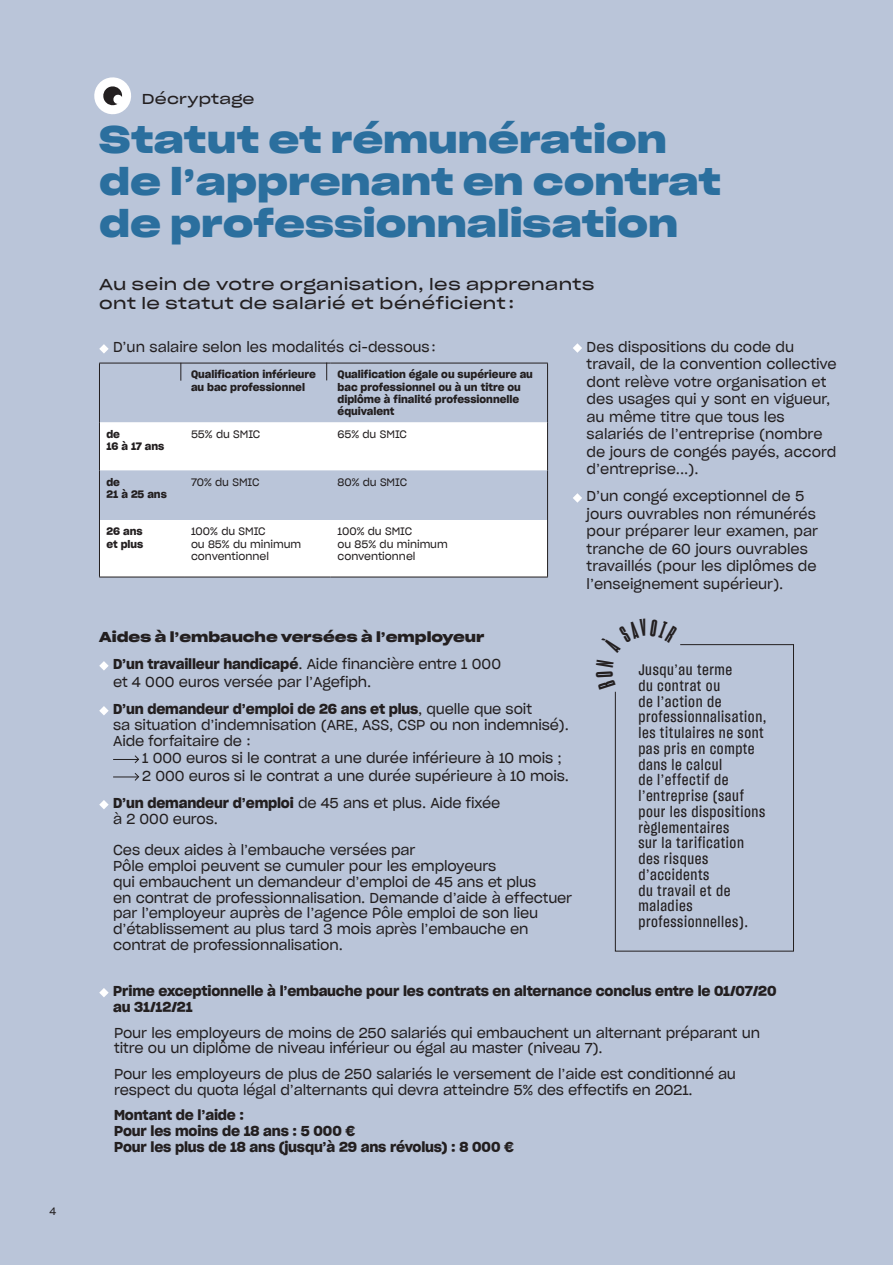
<style>
.page{position:relative;width:893px;height:1265px;background:#bac5d9}
.page>*{position:absolute;margin:0;border:0;box-sizing:border-box;transform-origin:0 0}
.gros_titre{font:36.75px/42px "Sharp Grotesk Sm Bold 25";color:#2b6f9e}
.chapo{font:15.75px/19.2px "Sharp Grotesk Book 25";letter-spacing:.025em;color:#231f20}
.bon_a_savoir{font:14.88px/15.8px "Sharp Grotesk Medium 15";letter-spacing:.04em;color:#231f20}
.TC_tableau{font:14px/15.8px "Sharp Grotesk Book 20";letter-spacing:-.01em;color:#231f20}
.TC{font:14px/17.5px "Sharp Grotesk Book 20";color:#231f20}
.TC_tableau-2{font:14px/15.8px "Sharp Grotesk Sm Bold 20";letter-spacing:-.01em;color:#231f20}
.inter_C8{font:14px "Sharp Grotesk Sm Bold 25";color:#231f20}
.TC-2{font:14px "Sharp Grotesk Book 25";letter-spacing:.015em;color:#231f20}
.TC-3{font:10.5px/12.2px "Sharp Grotesk Sm Bold 20";color:#231f20}
.TC_tableau-3{font:10.5px/12.2px "Sharp Grotesk Book 20";letter-spacing:-.005em;color:#231f20}
.TC-4{font:10.5px "Sharp Grotesk Book 20";color:#231f20}
.s1{font-family:"Sharp Grotesk Sm Bold 20"}
</style>
<div class="page">
<svg style="left:573px;top:343px;width:9px;height:10px"></svg>
<svg style="left:573px;top:493px;width:9px;height:10px"></svg>
<svg style="left:99px;top:344px;width:10px;height:10px"></svg>
<svg style="left:99px;top:661px;width:10px;height:10px"></svg>
<svg style="left:99px;top:706px;width:10px;height:9px"></svg>
<svg style="left:113px;top:755px;width:27px;height:9px"></svg>
<svg style="left:113px;top:773px;width:27px;height:8px"></svg>
<svg style="left:99px;top:800px;width:10px;height:9px"></svg>
<svg style="left:100px;top:422px;width:447px;height:155px;fill:#fff"></svg>
<hr style="left:99px;top:363px;width:85px;height:1px;background:#231f20">
<hr style="left:99px;top:363px;width:1px;height:59px;background:#231f20">
<hr style="left:184px;top:363px;width:147px;height:1px;background:#231f20">
<hr style="left:331px;top:363px;width:217px;height:1px;background:#231f20">
<hr style="left:99px;top:422px;width:1px;height:48px;background:#231f20">
<hr style="left:99px;top:470px;width:1px;height:50px;background:#231f20">
<hr style="left:99px;top:520px;width:1px;height:57px;background:#231f20">
<hr style="left:99px;top:577px;width:85px;height:1px;background:#231f20">
<hr style="left:184px;top:577px;width:147px;height:1px;background:#231f20">
<hr style="left:331px;top:577px;width:217px;height:1px;background:#231f20">
<hr style="left:547px;top:363px;width:1px;height:59px;background:#231f20">
<hr style="left:547px;top:422px;width:1px;height:48px;background:#231f20">
<hr style="left:547px;top:470px;width:1px;height:50px;background:#231f20">
<hr style="left:547px;top:520px;width:1px;height:57px;background:#231f20">
<svg style="left:181px;top:363px;width:1px;height:18px"></svg>
<svg style="left:326px;top:363px;width:1px;height:17px"></svg>
<svg style="left:99px;top:988px;width:10px;height:9px"></svg>
<svg style="left:94px;top:77px;width:37px;height:38px"></svg>
<svg style="left:615px;top:644px;width:179px;height:308px"></svg>
<svg style="left:615px;top:660px;width:1px;height:29px"></svg>
<svg style="left:615px;top:644px;width:63px;height:9px"></svg>
<p class="TC-4" style="left:50px;top:1203px;width:8px">4</p>
<p class="TC-2" style="left:142px;top:87px;width:114px">Décryptage</p>
<p class="gros_titre" style="left:99px;top:116px;width:623px">Statut et rémunération de l’apprenant en contrat de professionnalisation</p>
<p class="chapo" style="left:99px;top:273px;width:497px">Au sein de votre organisation, les apprenants ont le statut de salarié et bénéficient :</p>
<p class="TC" style="left:587px;top:337px;width:252px">Des dispositions du code du travail, de la convention collective dont relève votre organisation et des usages qui y sont en vigueur, au même titre que tous les salariés de l’entreprise (nombre de jours de congés payés, accord d’entreprise...).</p>
<p class="TC" style="left:587px;top:487px;width:233px">D’un congé exceptionnel de 5 jours ouvrables non rémunérés pour préparer leur examen, par tranche de 60 jours ouvrables travaillés (pour les diplômes de l’enseignement supérieur).</p>
<p class="TC" style="left:113px;top:338px;width:324px">D’un salaire selon les modalités ci-dessous:</p>
<p class="TC-3" style="left:191px;top:368px;width:126px">Qualification inférieure au bac professionnel</p>
<p class="TC-3" style="left:338px;top:368px;width:197px">Qualification égale ou supérieure au bac professionnel ou à un titre ou diplôme à finalité professionnelle équivalent</p>
<p class="TC-3" style="left:106px;top:427px;width:59px">de<br>16 à 17 ans</p>
<p class="TC_tableau-3" style="left:191px;top:427px;width:71px">55% du SMIC</p>
<p class="TC_tableau-3" style="left:338px;top:427px;width:71px">65% du SMIC</p>
<p class="TC-3" style="left:106px;top:475px;width:62px">de<br>21 à 25 ans</p>
<p class="TC_tableau-3" style="left:191px;top:475px;width:70px">70% du SMIC</p>
<p class="TC_tableau-3" style="left:338px;top:475px;width:71px">80% du SMIC</p>
<p class="TC-3" style="left:106px;top:525px;width:38px">26 ans et plus</p>
<p class="TC_tableau-3" style="left:191px;top:525px;width:112px">100% du SMIC<br>ou 85% du minimum conventionnel</p>
<p class="TC_tableau-3" style="left:338px;top:525px;width:112px">100% du SMIC<br>ou 85% du minimum conventionnel</p>
<p class="inter_C8" style="left:99px;top:625px;width:387px">Aides à l’embauche versées à l’employeur</p>
<p class="TC_tableau" style="left:113px;top:655px;width:389px;line-height:17.5px"><span class="s1">D’un travailleur handicapé</span>. Aide financière entre 1 000 et 4 000 euros versée par l’Agefiph.</p>
<p class="TC_tableau" style="left:113px;top:700px;width:457px"><span class="s1">D’un demandeur d’emploi de 26 ans et plus</span>, quelle que soit<br>sa situation d’indemnisation (ARE, ASS, CSP ou non indemnisé).<br>Aide forfaitaire de :</p>
<p class="TC_tableau" style="left:142px;top:749px;width:428px;line-height:17.5px">1 000 euros si le contrat a une durée inférieure à 10 mois ;<br>2 000 euros si le contrat a une durée supérieure à 10 mois.</p>
<p class="TC_tableau" style="left:113px;top:794px;width:389px"><span class="s1">D’un demandeur d’emploi</span> de 45 ans et plus. Aide fixée à 2 000 euros.</p>
<p class="TC_tableau" style="left:113px;top:842px;width:461px">Ces deux aides à l’embauche versées par<br>Pôle emploi peuvent se cumuler pour les employeurs<br>qui embauchent un demandeur d’emploi de 45 ans et plus<br>en contrat de professionnalisation. Demande d’aide à effectuer par l’employeur auprès de l’agence Pôle emploi de son lieu d’établissement au plus tard 3 mois après l’embauche en contrat de professionnalisation.</p>
<p class="bon_a_savoir" style="left:638px;top:661px;width:130px">Jusqu’au terme<br>du contrat ou<br>de l’action de professionnalisation, les titulaires ne sont pas pris en compte dans le calcul<br>de l’effectif de l’entreprise (sauf pour les dispositions règlementaires<br>sur la tarification des risques d’accidents<br>du travail et de maladies professionnelles).</p>
<p class="TC_tableau-2" style="left:113px;top:982px;width:665px">Prime exceptionnelle à l’embauche pour les contrats en alternance conclus entre le 01/07/20 au 31/12/21</p>
<p class="TC_tableau" style="left:114px;top:1024px;width:647px">Pour les employeurs de moins de 250 salariés qui embauchent un alternant préparant un titre ou un diplôme de niveau inférieur ou égal au master (niveau 7).</p>
<p class="TC_tableau" style="left:114px;top:1065px;width:623px">Pour les employeurs de plus de 250 salariés le versement de l’aide est conditionné au respect du quota légal d’alternants qui devra atteindre 5% des effectifs en 2021.</p>
<p class="TC_tableau-2" style="left:114px;top:1107px;width:132px">Montant de l’aide :</p>
<p class="TC_tableau-2" style="left:114px;top:1122px;width:243px">Pour les moins de 18 ans : 5 000 €</p>
<p class="TC_tableau-2" style="left:114px;top:1138px;width:401px">Pour les plus de 18 ans (jusqu’à 29 ans révolus) : 8 000 €</p>
</div>
